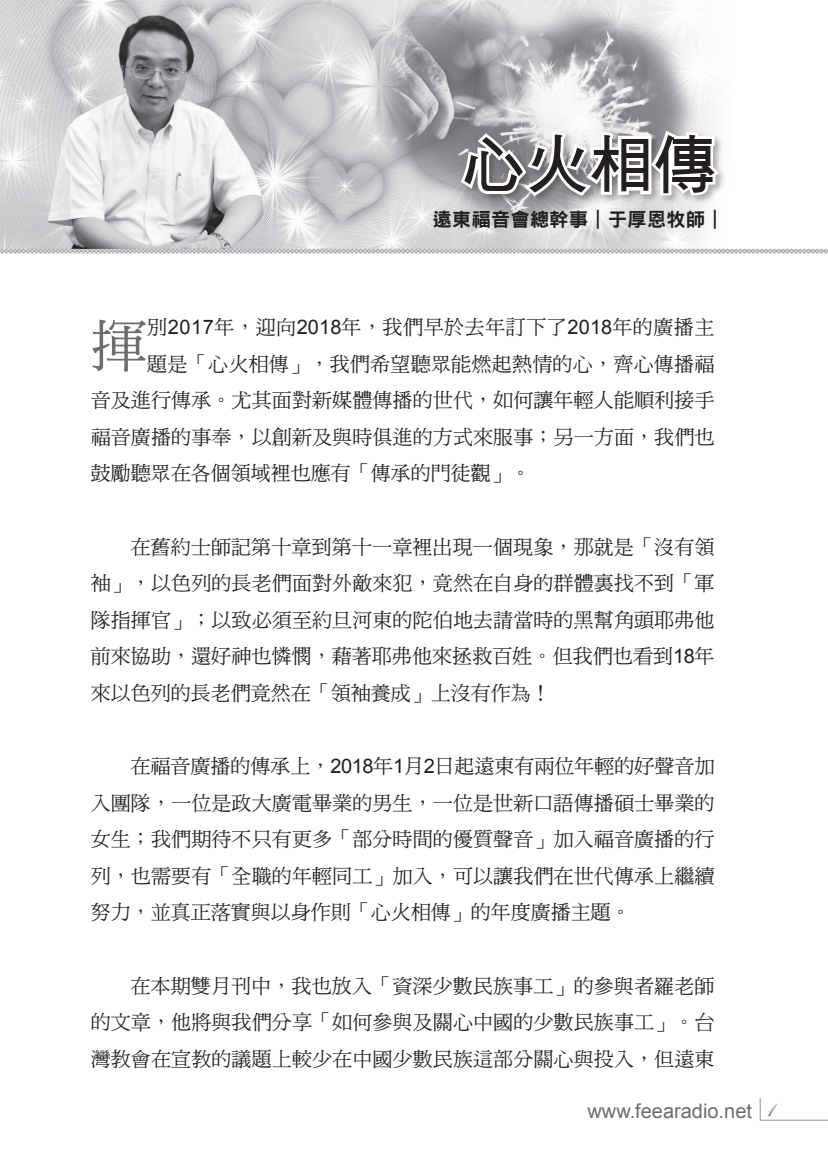
<style>
.page{position:relative;width:828px;height:1163px;background:#fff}
.page>*{position:absolute;margin:0;border:0;box-sizing:border-box;transform-origin:0 0}
.t1{font:64px "DF Hei Bd HK BF";color:#231f20}
.C1中明Arial{font:56.6px "DF Ming Md HK BF";color:#6c6d70}
.t2{font:24px "Edwardian Script ITC";color:#6c6d70}
.C1中明Arial-2{font:20px/36.6px "DF Ming Md HK BF";letter-spacing:.005em;color:#231f20;text-align:justify}
.C1中明Arial-3{font:20px "DF Ming Md HK BF";letter-spacing:.025em;color:#231f20}
.t3{font:20px "Arial";color:#6c6d70}
.D2作者{font:19px "DFN Hei XB HK BF";letter-spacing:.025em;color:#231f20}
.s1{font-family:"Arial"}
</style>
<div class="page">
<svg style="left:759px;top:1098px;width:69px;height:22px"></svg>
<img style="left:0;top:0;width:713px;height:248px">
<svg style="left:0;top:248px;width:828px;height:5px;background:#c3c4c7"></svg>
<div style="left:458px;top:129px;width:269px;height:77px;background:#231f20;opacity:.35"></div>
<svg style="left:457px;top:127px;width:266px;height:72px"></svg>
<p class="t1" style="left:461px;top:132px;width:257px">心火相傳</p>
<p class="D2作者" style="left:433px;top:209px;width:293px">遠東福音會總幹事｜于厚恩牧師｜</p>
<p class="C1中明Arial" style="left:91px;top:317px;width:58px">揮</p>
<p class="C1中明Arial-3" style="left:147px;top:317px;width:569px">別<span class="s1">2017</span>年，迎向<span class="s1">2018</span>年，我們早於去年訂下了<span class="s1">2018</span>年的廣播主</p>
<p class="C1中明Arial-2" style="left:147px;top:345px;width:569px">題是「心火相傳」，我們希望聽眾能燃起熱情的心，齊心傳播福</p>
<p class="C1中明Arial-2" style="left:91px;top:382px;width:625px">音及進行傳承。尤其面對新媒體傳播的世代，如何讓年輕人能順利接手</p>
<p class="C1中明Arial-2" style="left:91px;top:418px;width:625px">福音廣播的事奉，以創新及與時俱進的方式來服事；另一方面，我們也</p>
<p class="C1中明Arial-2" style="left:91px;top:455px;width:442px">鼓勵聽眾在各個領域裡也應有「傳承的門徒觀」。</p>
<p class="C1中明Arial-2" style="left:91px;top:528px;width:625px;text-indent:40px">在舊約士師記第十章到第十一章裡出現一個現象，那就是「沒有領袖」，以色列的長老們面對外敵來犯，竟然在自身的群體裏找不到「軍隊指揮官」；以致必須至約旦河東的陀伯地去請當時的黑幫角頭耶弗他前來協助，還好神也憐憫，藉著耶弗他來拯救百姓。但我們也看到<span class="s1">18</span>年來以色列的長老們竟然在「領袖養成」上沒有作為！</p>
<p class="C1中明Arial-2" style="left:91px;top:747px;width:625px;text-indent:40px">在福音廣播的傳承上，<span class="s1">2018</span>年<span class="s1">1</span>月<span class="s1">2</span>日起遠東有兩位年輕的好聲音加入團隊，一位是政大廣電畢業的男生，一位是世新口語傳播碩士畢業的女生；我們期待不只有更多「部分時間的優質聲音」加入福音廣播的行列，也需要有「全職的年輕同工」加入，可以讓我們在世代傳承上繼續努力，並真正落實與以身作則「心火相傳」的年度廣播主題。</p>
<p class="C1中明Arial-2" style="left:91px;top:967px;width:625px;text-indent:40px">在本期雙月刊中，我也放入「資深少數民族事工」的參與者羅老師的文章，他將與我們分享「如何參與及關心中國的少數民族事工」。台灣教會在宣教的議題上較少在中國少數民族這部分關心與投入，但遠東</p>
<p class="t3" style="left:587px;top:1097px;width:166px">www.feearadio.net</p>
<p class="t2" style="left:762px;top:1095px;width:13px">1</p>
</div>
